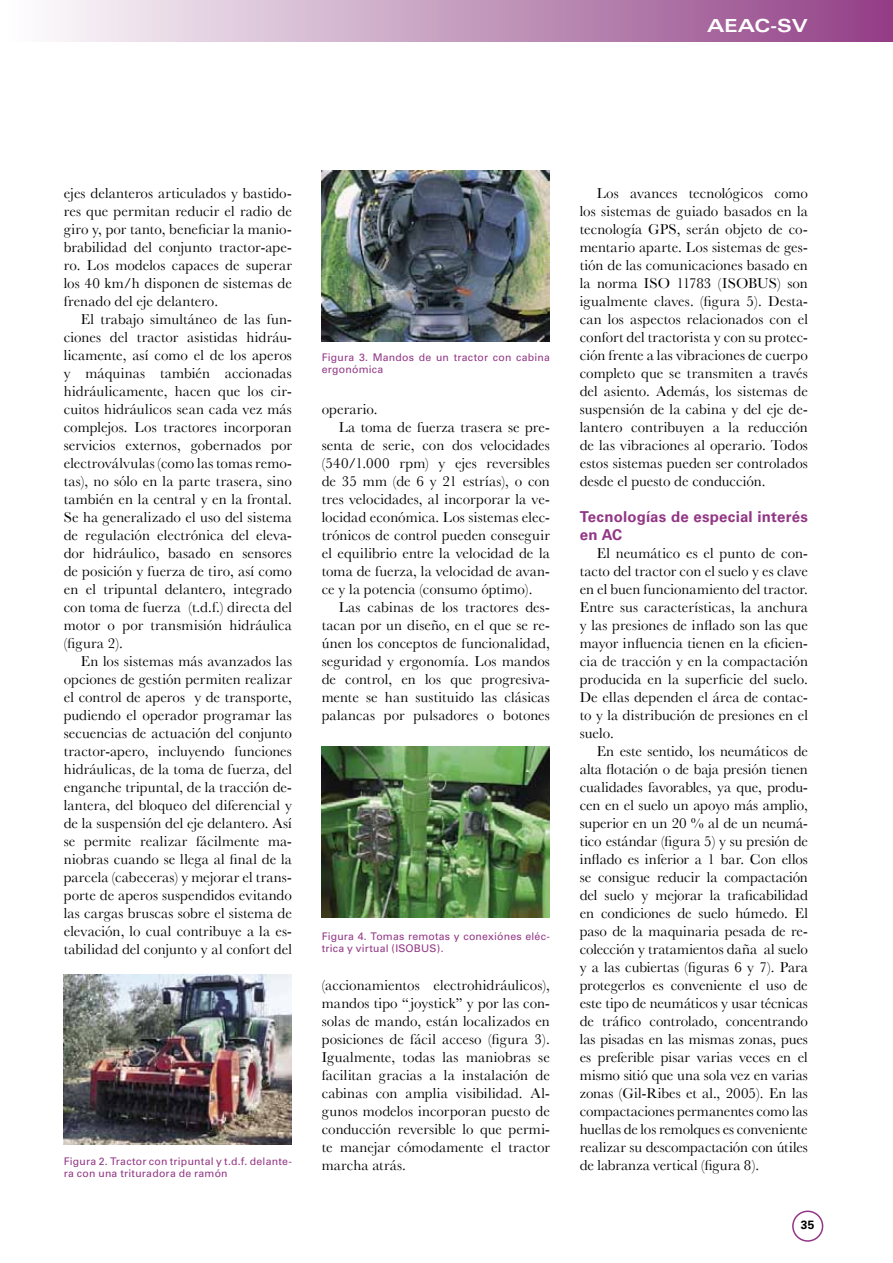
<style>
.page{position:relative;width:893px;height:1263px;background:#fff}
.page>*{position:absolute;margin:0;border:0;box-sizing:border-box;transform-origin:0 0}
.t1{font:700 expanded 18px "Univers";color:#fff}
.Cpo__Texto{font:15px/18px "Baskerville";letter-spacing:.005em;color:#000;text-align:justify}
.Título_en_Cpo_Texto{font:700 15px/18px "Univers";letter-spacing:.015em;color:#923685}
.t2{font:700 12px "Univers";color:#000}
.Pie_de_foto{font:10.5px/12px "Univers";letter-spacing:.02em;color:#923685}
</style>
<div class="page">
<div style="left:1px;top:0;width:892px;height:42px;background:linear-gradient(to right,#fefffe,#914085)"></div>
<div style="left:792px;top:1210px;width:31px;height:32px;border:2px solid #923685;border-radius:50%"></div>
<img style="left:64px;top:974px;width:228px;height:170px">
<img style="left:322px;top:170px;width:228px;height:171px">
<img style="left:322px;top:747px;width:228px;height:171px">
<p class="t1" style="left:707px;top:16px;width:102px">AEAC-SV</p>
<p class="Cpo__Texto" style="left:64px;top:184px;width:230px">ejes delanteros articulados y bastido&shy;res que permitan reducir el radio de giro y, por tanto, beneficiar la manio&shy;brabilidad del conjunto tractor-ape&shy;ro. Los modelos capaces de superar los 40 km/h disponen de sistemas de frenado del eje delantero.</p>
<p class="Cpo__Texto" style="left:64px;top:310px;width:230px;text-indent:17px">El trabajo simultáneo de las fun&shy;ciones del tractor asistidas hidráu&shy;licamente, así como el de los aperos y máquinas también accionadas hidráulicamente, hacen que los cir&shy;cuitos hidráulicos sean cada vez más complejos. Los tractores incorporan servicios externos, gobernados por electroválvulas (como las tomas remo&shy;tas), no sólo en la parte trasera, sino también en la central y en la frontal.<br>Se ha generalizado el uso del sistema de regulación electrónica del eleva&shy;dor hidráulico, basado en sensores de posición y fuerza de tiro, así como en el tripuntal delantero, integrado con toma de fuerza (t.d.f.) directa del motor o por transmisión hidráulica (figura 2).</p>
<p class="Cpo__Texto" style="left:64px;top:652px;width:230px;text-indent:17px">En los sistemas más avanzados las opciones de gestión permiten realizar el control de aperos y de transporte, pudiendo el operador programar las secuencias de actuación del conjunto tractor-apero, incluyendo funciones hidráulicas, de la toma de fuerza, del enganche tripuntal, de la tracción de&shy;lantera, del bloqueo del diferencial y de la suspensión del eje delantero. Así se permite realizar fácilmente ma&shy;niobras cuando se llega al final de la parcela (cabeceras) y mejorar el trans&shy;porte de aperos suspendidos evitando las cargas bruscas sobre el sistema de elevación, lo cual contribuye a la es&shy;tabilidad del conjunto y al confort del</p>
<p class="Pie_de_foto" style="left:64px;top:1155px;width:230px">Figura 2. Tractor con tripuntal y t.d.f. delante&shy;ra con una trituradora de ramón</p>
<p class="Pie_de_foto" style="left:322px;top:351px;width:230px">Figura 3. Mandos de un tractor con cabina ergonómica</p>
<p class="Cpo__Texto" style="left:322px;top:400px;width:57px">operario.</p>
<p class="Cpo__Texto" style="left:322px;top:418px;width:230px;text-indent:17px">La toma de fuerza trasera se pre&shy;senta de serie, con dos velocidades (540/1.000 rpm) y ejes reversibles de 35 mm (de 6 y 21 estrías), o con tres velocidades, al incorporar la ve&shy;locidad económica. Los sistemas elec&shy;trónicos de control pueden conseguir el equilibrio entre la velocidad de la toma de fuerza, la velocidad de avan&shy;ce y la potencia (consumo óptimo).</p>
<p class="Cpo__Texto" style="left:322px;top:598px;width:230px;text-indent:17px">Las cabinas de los tractores des&shy;tacan por un diseño, en el que se re&shy;únen los conceptos de funcionalidad, seguridad y ergonomía. Los mandos de control, en los que progresiva&shy;mente se han sustituido las clásicas palancas por pulsadores o botones</p>
<p class="Pie_de_foto" style="left:322px;top:930px;width:230px">Figura 4. Tomas remotas y conexiónes eléc&shy;trica y virtual (ISOBUS).</p>
<p class="Cpo__Texto" style="left:322px;top:976px;width:230px">(accionamientos electrohidráulicos), mandos tipo “joystick” y por las con&shy;solas de mando, están localizados en posiciones de fácil acceso (figura 3).<br>Igualmente, todas las maniobras se facilitan gracias a la instalación de cabinas con amplia visibilidad. Al&shy;gunos modelos incorporan puesto de conducción reversible lo que permi&shy;te manejar cómodamente el tractor marcha atrás.</p>
<p class="Cpo__Texto" style="left:580px;top:184px;width:230px;text-indent:17px">Los avances tecnológicos como los sistemas de guiado basados en la tecnología GPS, serán objeto de co&shy;mentario aparte. Los sistemas de ges&shy;tión de las comunicaciones basado en la norma ISO 11783 (ISOBUS) son igualmente claves. (figura 5). Desta&shy;can los aspectos relacionados con el confort del tractorista y con su protec&shy;ción frente a las vibraciones de cuerpo completo que se transmiten a través del asiento. Además, los sistemas de suspensión de la cabina y del eje de&shy;lantero contribuyen a la reducción de las vibraciones al operario. Todos estos sistemas pueden ser controlados desde el puesto de conducción.</p>
<p class="Título_en_Cpo_Texto" style="left:580px;top:508px;width:230px">Tecnologías de especial interés en AC</p>
<p class="Cpo__Texto" style="left:580px;top:544px;width:230px;text-indent:17px">El neumático es el punto de con&shy;tacto del tractor con el suelo y es clave en el buen funcionamiento del tractor.<br>Entre sus características, la anchura y las presiones de inflado son las que mayor influencia tienen en la eficien&shy;cia de tracción y en la compactación producida en la superficie del suelo.<br>De ellas dependen el área de contac&shy;to y la distribución de presiones en el suelo.</p>
<p class="Cpo__Texto" style="left:580px;top:742px;width:230px;text-indent:17px">En este sentido, los neumáticos de alta flotación o de baja presión tienen cualidades favorables, ya que, produ&shy;cen en el suelo un apoyo más amplio, superior en un 20 % al de un neumá&shy;tico estándar (figura 5) y su presión de inflado es inferior a 1 bar. Con ellos se consigue reducir la compactación del suelo y mejorar la traficabilidad en condiciones de suelo húmedo. El paso de la maquinaria pesada de re&shy;colección y tratamientos daña al suelo y a las cubiertas (figuras 6 y 7). Para protegerlos es conveniente el uso de este tipo de neumáticos y usar técnicas de tráfico controlado, concentrando las pisadas en las mismas zonas, pues es preferible pisar varias veces en el mismo sitió que una sola vez en varias zonas (Gil-Ribes et al., 2005). En las compactaciones permanentes como las huellas de los remolques es conveniente realizar su descompactación con útiles de labranza vertical (figura 8).</p>
<p class="t2" style="left:801px;top:1218px;width:15px">35</p>
</div>
